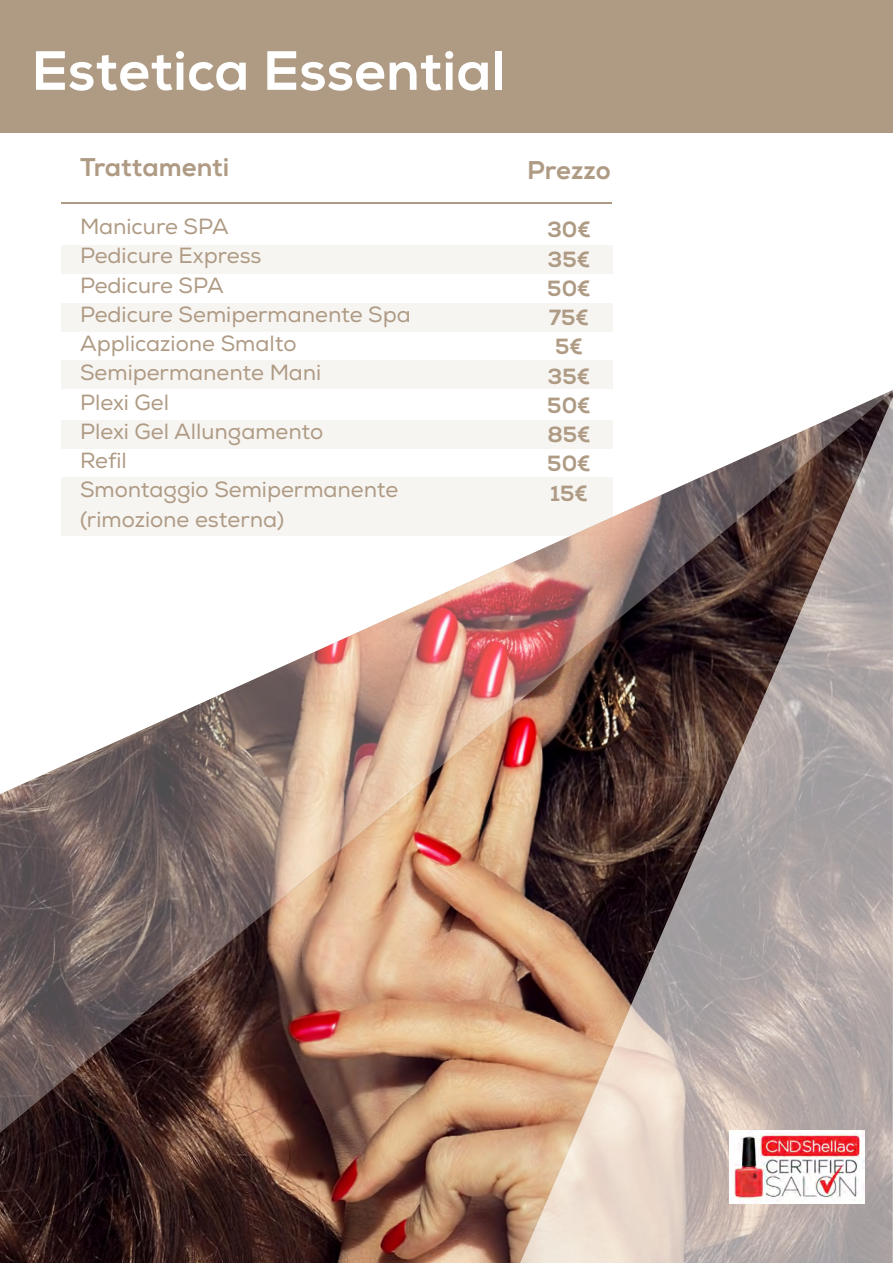
<style>
.page{position:relative;width:893px;height:1263px;background:#fff}
.page>*{position:absolute;margin:0;border:0;box-sizing:border-box;transform-origin:0 0}
.t1{font:55.2px "Nexa X Bold";color:#fff}
.t2{font:25.65px "Nexa X Bold";color:#af9b84}
.t3{font:21.9px/29.2px "Nexa";color:#af9b84}
.t4{font:21.9px/29.2px "Nexa X Bold";color:#af9b84;text-align:center}
</style>
<div class="page">
<div style="left:0;top:0;width:893px;height:132px;background:#af9b84"></div>
<hr style="left:61px;top:202px;width:551px;height:2px;background:#af9b84">
<div style="left:61px;top:245px;width:552px;height:29px;background:#f7f5f2"></div>
<div style="left:61px;top:304px;width:552px;height:28px;background:#f7f5f2"></div>
<div style="left:61px;top:361px;width:552px;height:28px;background:#f7f5f2"></div>
<img style="left:0;top:420px;width:365px;height:843px">
<img style="left:365px;top:420px;width:150px;height:843px">
<img style="left:515px;top:390px;width:378px;height:873px">
<img style="left:730px;top:1130px;width:135px;height:73px">
<svg style="left:892px;top:132px;width:1px;height:673px"></svg>
<img style="left:892px;top:805px;width:1px;height:120px">
<h1 class="t1" style="left:31px;top:37px;width:476px">Estetica Essential</h1>
<p class="t2" style="left:80px;top:151px;width:151px">Trattamenti</p>
<p class="t3" style="left:80px;top:212px;width:332px">Manicure SPA<br>Pedicure Express<br>Pedicure SPA<br>Pedicure Semipermanente Spa<br>Applicazione Smalto<br>Semipermanente Mani<br>Plexi Gel<br>Plexi Gel Allungamento<br>Refil<br>Smontaggio Semipermanente (rimozione esterna)</p>
<p class="t2" style="left:527px;top:154px;width:85px">Prezzo</p>
<p class="t4" style="left:547px;top:215px;width:45px">30€<br>35€<br>50€<br>75€<br>5€<br>35€<br>50€<br>85€<br>50€<br>15€</p>
</div>
